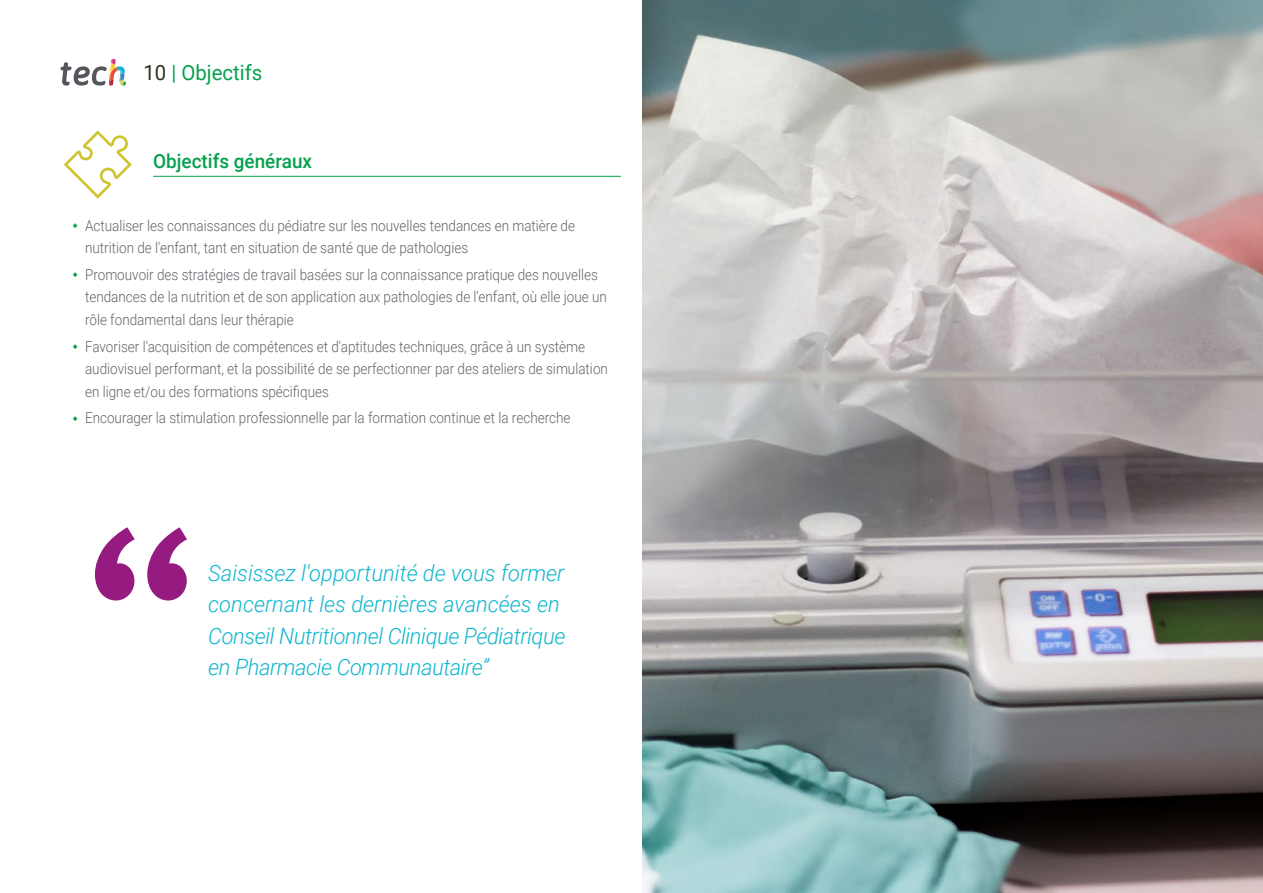
<style>
.page{position:relative;width:1263px;height:893px;background:#fff}
.page>*{position:absolute;margin:0;border:0;box-sizing:border-box;transform-origin:0 0}
.t1{font:italic 300 22.5px/31.5px "Roboto";letter-spacing:-.02em;color:#0fb6cf}
.t2{font:21px "Roboto";color:#04a14d}
.t3{font:500 19.5px "Roboto";color:#04a14d}
.t4{font:300 15px/22.5px "Roboto";color:#61646a;scale:.9 1}
.s1{color:#312e20}
</style>
<div class="page">
<svg style="left:64px;top:130px;width:68px;height:69px"></svg>
<hr style="left:153px;top:176px;width:468px;height:1px;background:#04a14d">
<svg style="left:95px;top:527px;width:92px;height:73px"></svg>
<svg style="left:61px;top:59px;width:65px;height:27px"></svg>
<img style="left:642px;top:0;width:621px;height:893px">
<h2 class="t2" style="left:144px;top:57px;width:120px"><span class="s1">10</span> | Objectifs</h2>
<h3 class="t3" style="left:153px;top:147px;width:160px">Objectifs généraux</h3>
<p class="t4" style="left:85px;top:213px;width:546px">Actualiser les connaissances du pédiatre sur les nouvelles tendances en matière de nutrition de l'enfant, tant en situation de santé que de pathologies</p>
<p class="t4" style="left:85px;top:263px;width:581px">Promouvoir des stratégies de travail basées sur la connaissance pratique des nouvelles tendances de la nutrition et de son application aux pathologies de l'enfant, où elle joue un rôle fondamental dans leur thérapie</p>
<p class="t4" style="left:85px;top:334px;width:582px">Favoriser l'acquisition de compétences et d'aptitudes techniques, grâce à un système audiovisuel performant, et la possibilité de se perfectionner par des ateliers de simulation en ligne et/ou des formations spécifiques</p>
<p class="t4" style="left:85px;top:406px;width:541px">Encourager la stimulation professionnelle par la formation continue et la recherche</p>
<h1 class="t1" style="left:208px;top:556px;width:359px">Saisissez l'opportunité de vous former concernant les dernières avancées en Conseil Nutritionnel Clinique Pédiatrique en Pharmacie Communautaire”</h1>
</div>
